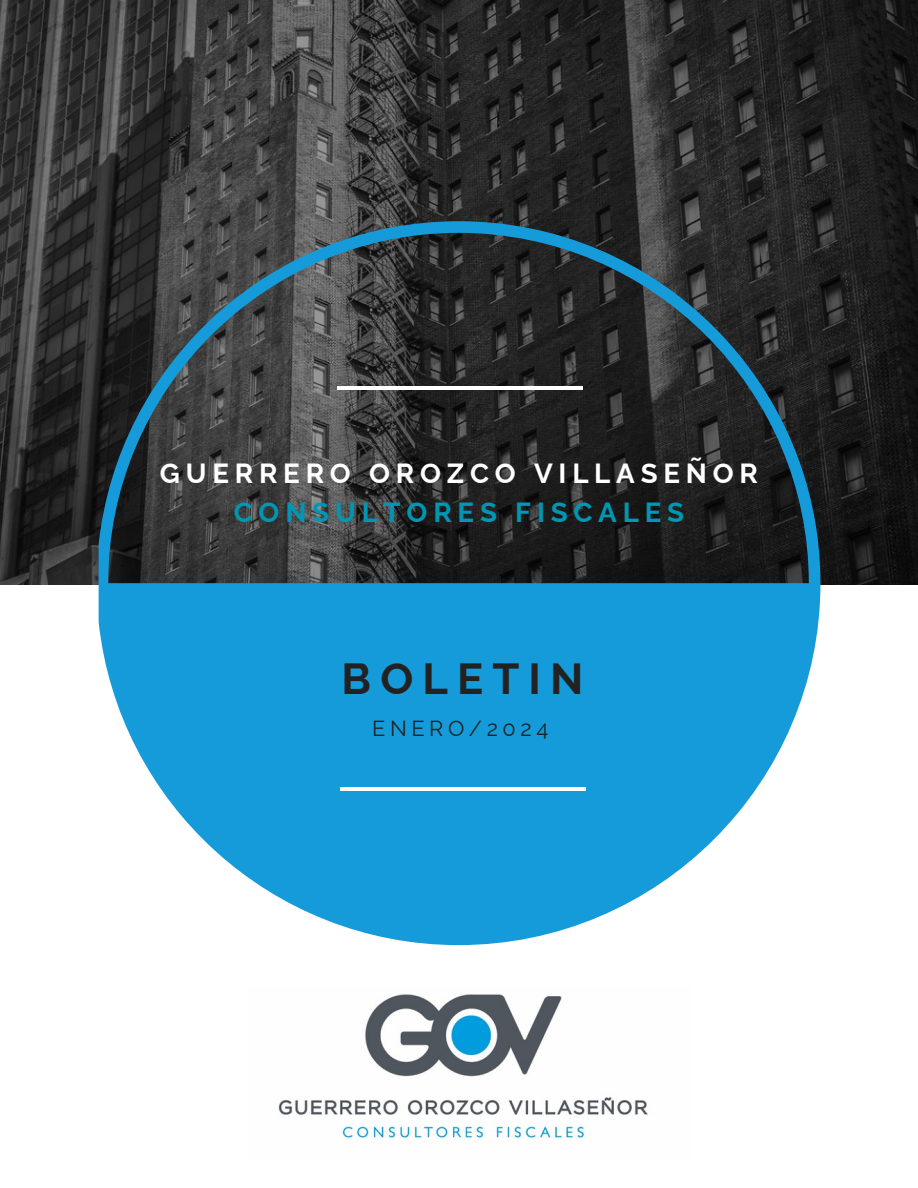
<style>
.page{position:relative;width:918px;height:1188px;background:#fff}
.page>*{position:absolute;margin:0;border:0;box-sizing:border-box;transform-origin:0 0}
.t1{font:700 43.5px "Raleway";letter-spacing:.21em;color:#222}
.t2{font:700 27.75px/38.2px "Raleway";letter-spacing:.21em;color:#fff;text-align:center}
.t3{font:21.75px "Raleway";letter-spacing:.21em;color:#222}
.s1{color:#0097b2}
</style>
<div class="page">
<img style="left:0;top:0;width:918px;height:585px">
<svg style="left:99px;top:221px;width:721px;height:724px;background:#343a3e"></svg>
<svg style="left:102px;top:583px;width:713px;height:356px;fill:#159bd9"></svg>
<hr style="left:340px;top:787px;width:245px;height:4px;background:#fff">
<hr style="left:337px;top:386px;width:245px;height:3px;background:#fff">
<img style="left:278px;top:994px;width:370px;height:144px">
<p class="t2" style="left:160px;top:455px;width:600px">GUERRERO OROZCO VILLASEÑOR<br><span class="s1">CONSULTORES FISCALES</span></p>
<p class="t1" style="left:342px;top:653px;width:243px">BOLETIN</p>
<p class="t3" style="left:372px;top:715px;width:178px">ENERO/2024</p>
</div>
